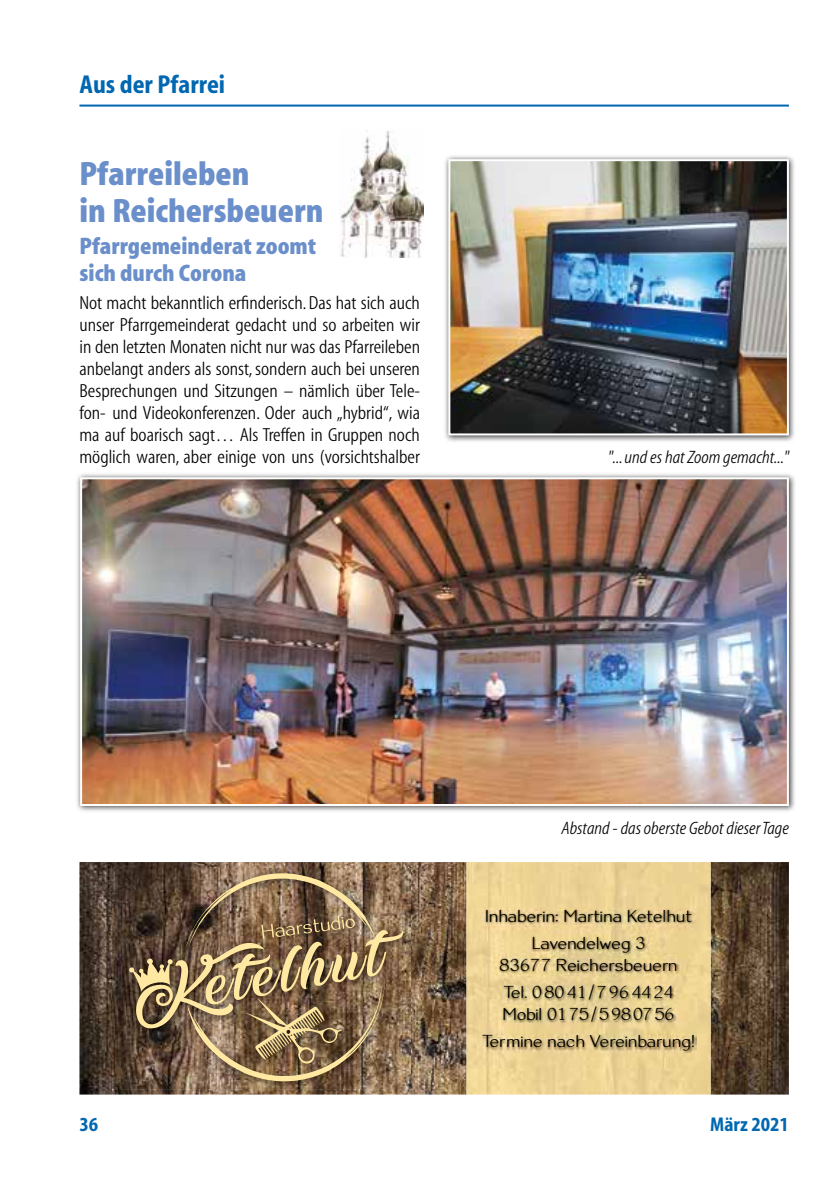
<style>
.page{position:relative;width:840px;height:1191px;background:#fff}
.page>*{position:absolute;margin:0;border:0;box-sizing:border-box;transform-origin:0 0}
.t1{font:900 condensed 34px/37px "Myriad";color:#6a8fca}
.t2{font:700 condensed 26px "Myriad";color:#0067b1}
.t3{font:900 condensed 24px/27px "Myriad";color:#6a8fca}
.t4{font:700 condensed 20px "Myriad";color:#0067b1}
.t5{font:19px/22px "Myriad Condensed";color:#000;text-align:justify}
.t6{font:18px/27.2px "Violina";color:#000;text-align:center}
.t7{font:italic condensed 18px "Myriad";color:#000}
</style>
<div class="page">
<hr style="left:79px;top:105px;width:709px;height:2px;background:#0067b1">
<img style="left:340px;top:130px;width:83px;height:127px">
<img style="left:79px;top:862px;width:709px;height:232px">
<img style="left:124px;top:868px;width:286px;height:221px">
<svg style="left:129px;top:873px;width:274px;height:208px;background:#866e51"></svg>
<img style="left:466px;top:862px;width:244px;height:232px">
<img style="left:481px;top:908px;width:215px;height:144px">
<div style="left:75px;top:472px;width:720px;height:341px;background:#000;opacity:.75"></div>
<img style="left:83px;top:480px;width:702px;height:323px">
<div style="left:80px;top:477px;width:708px;height:329px;border:2px solid #fff"></div>
<div style="left:443px;top:154px;width:353px;height:289px;background:#000;opacity:.75"></div>
<img style="left:451px;top:162px;width:334px;height:270px">
<div style="left:448px;top:159px;width:340px;height:276px;border:2px solid #fff"></div>
<h2 class="t2" style="left:79px;top:71px;width:147px">Aus der Pfarrei</h2>
<h1 class="t1" style="left:79px;top:156px;width:245px">Pfarreileben<br>in Reichersbeuern</h1>
<p class="t3" style="left:79px;top:234px;width:238px">Pfarrgemeinderat zoomt sich durch Corona</p>
<p class="t5" style="left:79px;top:293px;width:342px">Not macht bekanntlich erfinderisch. Das hat sich auch unser Pfarrgemeinderat gedacht und so arbeiten wir in den letzten Monaten nicht nur was das Pfarreileben anbelangt anders als sonst, sondern auch bei unseren Besprechungen und Sitzungen – nämlich über Tele&shy;fon- und Videokonferenzen. Oder auch „hybrid“, wia ma auf boarisch sagt… Als Treffen in Gruppen noch möglich waren, aber einige von uns (vorsichtshalber</p>
<p class="t7" style="left:608px;top:448px;width:182px">"... und es hat Zoom gemacht..."</p>
<p class="t7" style="left:561px;top:819px;width:229px">Abstand - das oberste Gebot dieser Tage</p>
<p class="t6" style="left:485px;top:902px;width:208px">Inhaberin: Martina Ketelhut<br>Lavendelweg 3</p>
<p class="t6" style="left:499px;top:951px;width:179px;text-align:left">83677 Reichersbeuern<br>Tel. 0 80 41 / 7 96 44 24</p>
<p class="t6" style="left:482px;top:1000px;width:213px">Mobil 01 75 / 5 98 07 56<br>Termine nach Vereinbarung!</p>
<p class="t4" style="left:79px;top:1114px;width:20px">36</p>
<p class="t4" style="left:709px;top:1114px;width:80px">März 2021</p>
</div>
